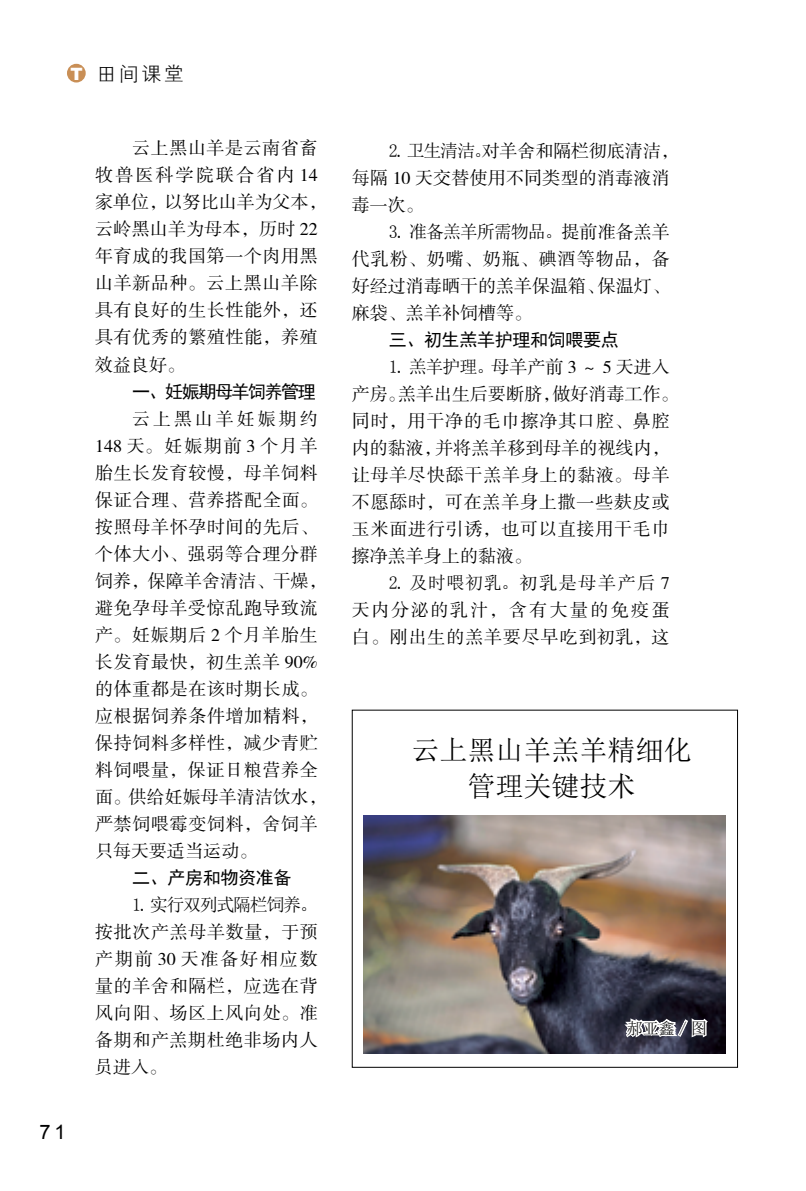
<style>
.page{position:relative;width:806px;height:1191px;background:#fff}
.page>*{position:absolute;margin:0;border:0;box-sizing:border-box;transform-origin:0 0}
.t1{font:28px/36px "Sim Sun";color:#000;text-align:center}
.t2{font:20px "FZXH1 JW GB1 0";color:#000}
.t3{font:20px "Arial";color:#000}
.t4{font:18px/27px "FZSSK GBK1 0";letter-spacing:.035em;color:#000}
.t5{font:18px "Sim Sun";letter-spacing:-.06em;color:#000}
.t6{font:18px/27px "FZSSK GBK1 0";letter-spacing:.01em;color:#000}
.t7{font:18px/27px "FZSSK GBK1 0";letter-spacing:.09em;color:#000}
.t8{font:18px "Sim Hei";letter-spacing:-.02em;color:#000}
.t9{font:18px "Sim Hei";letter-spacing:-.08em;color:#000}
.t10{font:16px "Sim Sun";color:#000}
.s1{font-family:"Arial";font-weight:900;font-size:17px;color:#fff}
.s2{font-family:"Sim Sun"}
.s3{font-family:"FZSSK GBK1 0"}
</style>
<div class="page">
<div style="left:67px;top:64px;width:19px;height:18px;background:#c98f56;border-radius:50%"></div>
<img style="left:363px;top:815px;width:361px;height:238px">
<svg style="left:620px;top:1015px;width:89px;height:26px"></svg>
<p class="t2" style="left:70px;top:63px;width:115px"><span class="s1">T</span> 田间课堂</p>
<p class="t3" style="left:39px;top:1118px;width:28px">71</p>
<p class="t4" style="left:95px;top:136px;width:233px;text-indent:37px">云上黑山羊是云南省畜牧兽医科学院联合省内 14家单位，以努比山羊为父本，云岭黑山羊为母本，历时 22年育成的我国第一个肉用黑山羊新品种。云上黑山羊除具有良好的生长性能外，还具有优秀的繁殖性能，养殖效益良好。</p>
<p class="t9" style="left:132px;top:382px;width:185px">一、妊娠期母羊饲养管理</p>
<p class="t4" style="left:95px;top:406px;width:233px;text-indent:37px">云上黑山羊妊娠期约<br>148 天。妊娠期前 3 个月羊胎生长发育较慢，母羊饲料保证合理、营养搭配全面。按照母羊怀孕时间的先后、个体大小、强弱等合理分群饲养，保障羊舍清洁、干燥，避免孕母羊受惊乱跑导致流产。妊娠期后 2 个月羊胎生长发育最快，初生羔羊 90%的体重都是在该时期长成。应根据饲养条件增加精料，保持饲料多样性，减少青贮料饲喂量，保证日粮营养全面。供给妊娠母羊清洁饮水，严禁饲喂霉变饲料，舍饲羊只每天要适当运动。</p>
<p class="t8" style="left:132px;top:868px;width:161px">二、产房和物资准备</p>
<p class="t5" style="left:132px;top:895px;width:187px">1.实行双列式隔栏饲养。</p>
<p class="t4" style="left:95px;top:919px;width:224px;text-align:justify">按批次产羔母羊数量，于预产期前 30 天准备好相应数量的羊舍和隔栏，应选在背风向阳、场区上风向处。准备期和产羔期杜绝非场内人员进入。</p>
<p class="t6" style="left:351px;top:138px;width:328px;text-indent:37px"><span class="s2">2.卫生清洁。</span>对羊舍和隔栏彻底清洁，每隔 10 天交替使用不同类型的消毒液消毒一次。</p>
<p class="t5" style="left:388px;top:223px;width:282px">3. 准备羔羊所需物品。<span class="s3">提前准备羔羊</span></p>
<p class="t4" style="left:351px;top:246px;width:319px;text-align:justify">代乳粉、奶嘴、奶瓶、碘酒等物品，备好经过消毒晒干的羔羊保温箱、保温灯、麻袋、羔羊补饲槽等。</p>
<p class="t8" style="left:388px;top:331px;width:231px">三、初生羔羊护理和饲喂要点</p>
<p class="t4" style="left:351px;top:354px;width:328px;text-indent:37px"><span class="s2">1. 羔羊护理。</span>母羊产前 3 ～ 5 天进入产房。羔羊出生后要断脐，做好消毒工作。同时，用干净的毛巾擦净其口腔、鼻腔内的黏液，并将羔羊移到母羊的视线内，让母羊尽快舔干羔羊身上的黏液。母羊不愿舔时，可在羔羊身上撒一些麸皮或玉米面进行引诱，也可以直接用干毛巾擦净羔羊身上的黏液。</p>
<p class="t5" style="left:388px;top:574px;width:282px">2. 及时喂初乳。<span class="s3">初乳是母羊产后 7</span></p>
<p class="t7" style="left:351px;top:597px;width:319px">天内分泌的乳汁，含有大量的免疫蛋白。刚出生的羔羊要尽早吃到初乳，这</p>
<h1 class="t1" style="left:411px;top:731px;width:281px">云上黑山羊羔羊精细化管理关键技术</h1>
<p class="t10" style="left:626px;top:1020px;width:81px">郝亚鑫 / 图</p>
</div>
